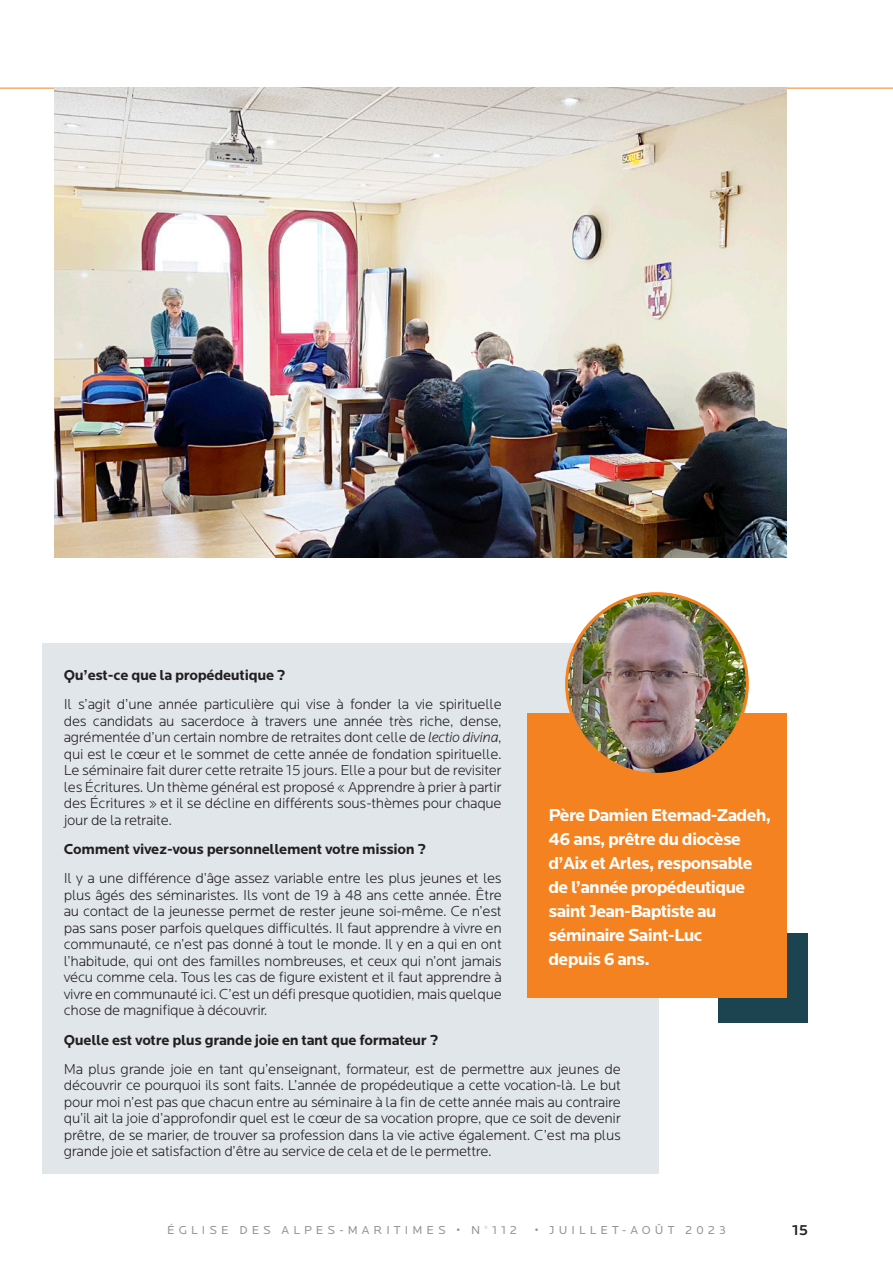
<style>
.page{position:relative;width:893px;height:1263px;background:#fff}
.page>*{position:absolute;margin:0;border:0;box-sizing:border-box;transform-origin:0 0}
.t1{font:700 18px/24px "Locator";letter-spacing:-.04em;color:#fff}
.t2{font:300 15px/16.5px "Locator";letter-spacing:-.02em;color:#231f20;text-align:justify}
.t3{font:700 15px "Locator";letter-spacing:-.02em;color:#231f20}
.t4{font:500 15px "Locator";color:#231f20}
.t5{font:12px "Locator";letter-spacing:.34em;color:#939598}
.s1{font-style:italic}
</style>
<div class="page">
<div style="left:719px;top:933px;width:89px;height:89px;background:#1c4450"></div>
<div style="left:43px;top:643px;width:616px;height:531px;background:#e1e6ea"></div>
<hr style="left:0;top:88px;width:893px;height:1px;background:#f58220">
<div style="left:527px;top:713px;width:260px;height:285px;background:#f58220"></div>
<img style="left:567px;top:594px;width:180px;height:180px;border-radius:90px">
<img style="left:54px;top:88px;width:733px;height:469px">
<p class="t3" style="left:64px;top:666px;width:223px">Qu’est-ce que la propédeutique ?</p>
<p class="t2" style="left:64px;top:696px;width:439px">Il s’agit d’une année particulière qui vise à fonder la vie spirituelle des candidats au sacerdoce à travers une année très riche, dense, agrémentée d’un certain nombre de retraites dont celle de <span class="s1">lectio divina</span>, qui est le cœur et le sommet de cette année de fondation spirituelle.<br>Le séminaire fait durer cette retraite 15 jours. Elle a pour but de revisiter les Écritures. Un thème général est proposé « Apprendre à prier à partir des Écritures » et il se décline en différents sous-thèmes pour chaque jour de la retraite.</p>
<p class="t3" style="left:64px;top:840px;width:364px">Comment vivez-vous personnellement votre mission ?</p>
<p class="t2" style="left:64px;top:870px;width:440px">Il y a une différence d’âge assez variable entre les plus jeunes et les plus âgés des séminaristes. Ils vont de 19 à 48 ans cette année. Être au contact de la jeunesse permet de rester jeune soi-même. Ce n’est pas sans poser parfois quelques difficultés. Il faut apprendre à vivre en communauté, ce n’est pas donné à tout le monde. Il y en a qui en ont l’habitude, qui ont des familles nombreuses, et ceux qui n’ont jamais vécu comme cela. Tous les cas de figure existent et il faut apprendre à vivre en communauté ici. C’est un défi presque quotidien, mais quelque chose de magnifique à découvrir.</p>
<p class="t3" style="left:64px;top:1031px;width:376px">Quelle est votre plus grande joie en tant que formateur ?</p>
<p class="t2" style="left:64px;top:1061px;width:559px">Ma plus grande joie en tant qu’enseignant, formateur, est de permettre aux jeunes de découvrir ce pourquoi ils sont faits. L’année de propédeutique a cette vocation-là. Le but pour moi n’est pas que chacun entre au séminaire à la fin de cette année mais au contraire qu’il ait la joie d’approfondir quel est le cœur de sa vocation propre, que ce soit de devenir prêtre, de se marier, de trouver sa profession dans la vie active également. C’est ma plus grande joie et satisfaction d’être au service de cela et de le permettre.</p>
<p class="t1" style="left:549px;top:803px;width:224px">Père Damien Etemad-Zadeh,<br>46 ans, prêtre du diocèse d’Aix et Arles, responsable de l’année propédeutique saint Jean-Baptiste au séminaire Saint-Luc<br>depuis 6 ans.</p>
<p class="t5" style="left:167px;top:1223px;width:352px">ÉGLISE DES ALPES-MARITIMES • N°112</p>
<p class="t5" style="left:535px;top:1223px;width:193px">• JUILLET-AOÛT 2023</p>
<p class="t4" style="left:792px;top:1221px;width:17px">15</p>
</div>
